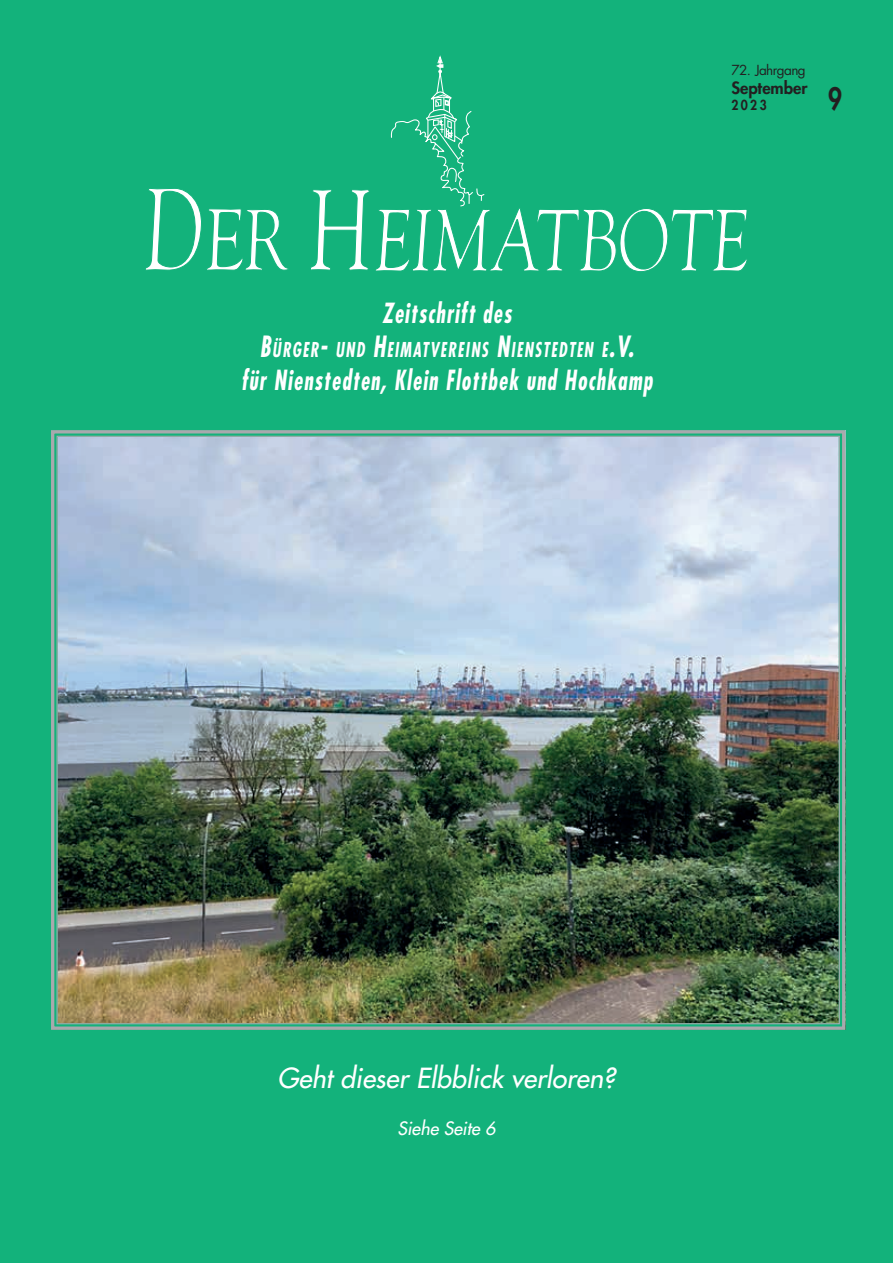
<style>
.page{position:relative;width:893px;height:1263px;background:#13b27b}
.page>*{position:absolute;margin:0;border:0;box-sizing:border-box;transform-origin:0 0}
.t1{font:800 30px "Futura Std";color:#231f20;scale:.8 1}
.t2{font:italic 700 condensed 27px "Futura Std";letter-spacing:.06em;color:#fff;scale:.8 1}
.t3{font:italic 500 27px "Futura Std";color:#fff}
.t4{font:italic 700 condensed 19.95px "Futura Std";letter-spacing:.085em;color:#fff;scale:.8 1}
.t5{font:italic 500 18px "Futura Std";color:#fff}
.t6{font:800 16.5px "Futura Std";color:#231f20}
.t7{font:13.5px "Futura Std";letter-spacing:-.04em;color:#231f20}
.t8{font:800 13.5px "Futura Std";color:#231f20;scale:.9 1}
.s1{font-size:28.5px}
</style>
<div class="page">
<svg style="left:145px;top:188px;width:143px;height:83px"></svg>
<svg style="left:311px;top:55px;width:436px;height:217px"></svg>
<img style="left:51px;top:430px;width:795px;height:600px">
<p class="t2" style="left:382px;top:296px;width:163px">Zeitschrift des</p>
<p class="t4" style="left:260px;top:337px;width:469px"><span class="s1">B</span>ÜRGER<span class="s1">-</span> UND <span class="s1">H</span>EIMATVEREINS <span class="s1">N</span>IENSTEDTEN E<span class="s1">.V.</span></p>
<p class="t2" style="left:241px;top:363px;width:516px">für Nienstedten, Klein Flottbek und Hochkamp</p>
<p class="t7" style="left:731px;top:61px;width:76px">72. Jahrgang</p>
<p class="t6" style="left:731px;top:78px;width:78px">September</p>
<p class="t8" style="left:731px;top:97px;width:41px">2023</p>
<p class="t1" style="left:828px;top:80px;width:19px">9</p>
<p class="t3" style="left:278px;top:1061px;width:339px">Geht dieser Elbblick verloren?</p>
<p class="t5" style="left:397px;top:1117px;width:100px">Siehe Seite 6</p>
</div>
